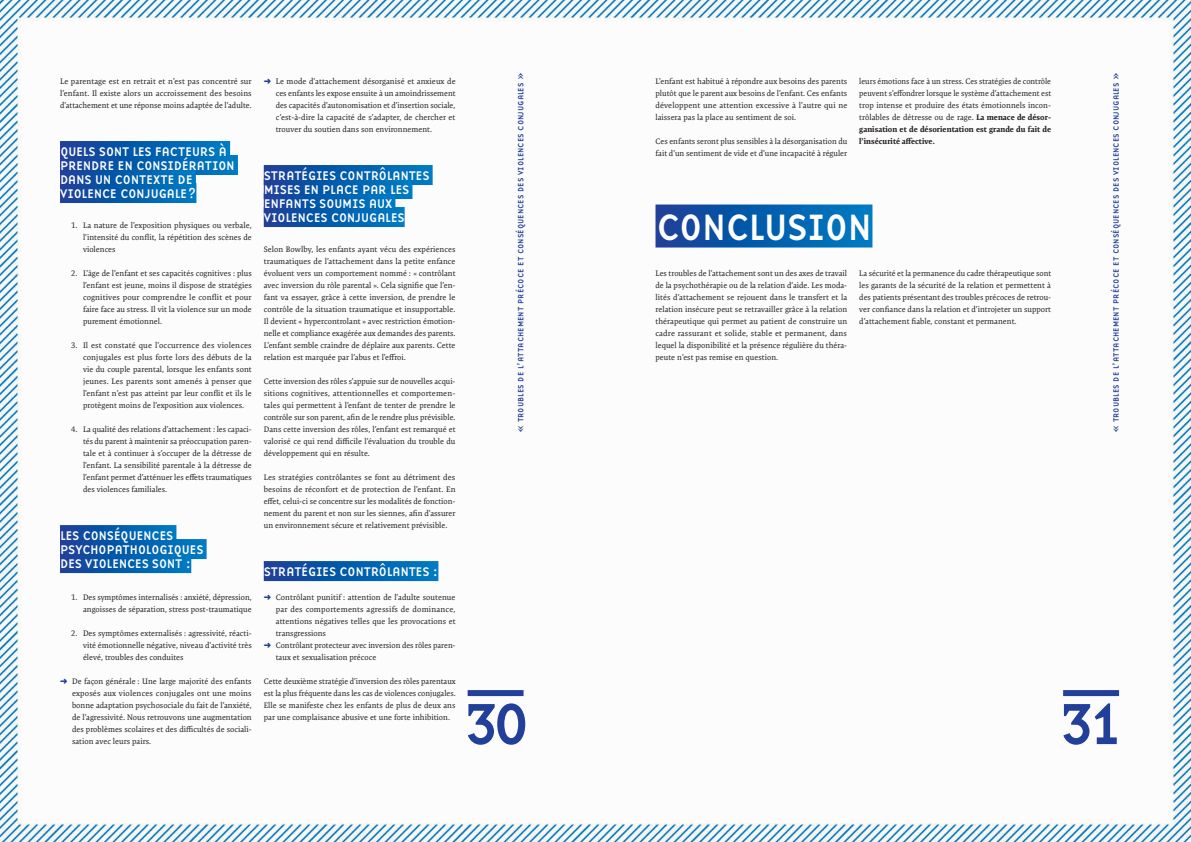
<style>
.page{position:relative;width:1191px;height:842px;background:#fff}
.page>*{position:absolute;margin:0;border:0;box-sizing:border-box;transform-origin:0 0}
.t1{font:60px "Base 9 Sans OT";color:#223f99}
._20-TITRE{font:38px "Base 9 Sans OT";letter-spacing:-.055em;color:#fff}
.t2{font:13px/14px "Base 9 Sans OT";letter-spacing:-.04em;color:#fff}
._40-TEXTE-ESP_avant{font:8px/12px "Expo Serif Pro";color:#231f20;text-align:justify}
.t3{font:8px "Base 9 Sans OT";color:#223f99}
.s1{color:#223f99}
.s2{font-weight:700}
</style>
<div class="page">
<img style="left:0;top:0;width:1191px;height:842px">
<div style="left:655px;top:205px;width:217px;height:43px;background:linear-gradient(to right,#163e97,#007cc3)"></div>
<div style="left:60px;top:141px;width:170px;height:20px;background:linear-gradient(to right,#163e97,#007bc2)"></div>
<div style="left:60px;top:155px;width:178px;height:20px;background:linear-gradient(to right,#163e97,#007bc3)"></div>
<div style="left:60px;top:169px;width:136px;height:20px;background:linear-gradient(to right,#163e97,#007bc2)"></div>
<div style="left:60px;top:183px;width:136px;height:20px;background:linear-gradient(to right,#163e97,#007bc2)"></div>
<div style="left:60px;top:525px;width:116px;height:20px;background:linear-gradient(to right,#163e97,#007bc2)"></div>
<div style="left:60px;top:539px;width:147px;height:20px;background:linear-gradient(to right,#163e97,#007cc3)"></div>
<div style="left:60px;top:553px;width:131px;height:20px;background:linear-gradient(to right,#163e97,#007bc2)"></div>
<div style="left:264px;top:165px;width:168px;height:20px;background:linear-gradient(to right,#163e97,#007bc2)"></div>
<div style="left:264px;top:179px;width:148px;height:20px;background:linear-gradient(to right,#163e97,#007bc2)"></div>
<div style="left:264px;top:193px;width:131px;height:20px;background:linear-gradient(to right,#163f97,#007bc2)"></div>
<div style="left:264px;top:207px;width:141px;height:20px;background:linear-gradient(to right,#163e97,#007cc3)"></div>
<div style="left:264px;top:561px;width:174px;height:20px;background:linear-gradient(to right,#163e97,#007bc2)"></div>
<div style="left:467px;top:690px;width:56px;height:6px;background:#223f99"></div>
<div style="left:1063px;top:690px;width:56px;height:6px;background:#223f99"></div>
<p class="_40-TEXTE-ESP_avant" style="left:60px;top:75px;width:193px">Le parentage est en retrait et n’est pas concentré sur l’enfant. Il existe alors un accroissement des besoins d’attachement et une réponse moins adaptée de l’adulte.</p>
<p class="t2" style="left:60px;top:145px;width:176px">QUELS SONT LES FACTEURS À<br>PRENDRE EN CONSIDÉRATION<br>DANS UN CONTEXTE DE<br>VIOLENCE CONJUGALE?</p>
<p class="_40-TEXTE-ESP_avant" style="left:83px;top:219px;width:170px;text-indent:-12px">1. La nature de l’exposition physiques ou verbale, l’intensité du conflit, la répétition des scènes de violences</p>
<p class="_40-TEXTE-ESP_avant" style="left:83px;top:267px;width:170px;text-indent:-12px">2. L’âge de l’enfant et ses capacités cognitives : plus l’enfant est jeune, moins il dispose de stratégies cognitives pour comprendre le conflit et pour faire face au stress. Il vit la violence sur un mode purement émotionnel.</p>
<p class="_40-TEXTE-ESP_avant" style="left:83px;top:339px;width:170px;text-indent:-12px">3. Il est constaté que l’occurrence des violences conjugales est plus forte lors des débuts de la vie du couple parental, lorsque les enfants sont jeunes. Les parents sont amenés à penser que l’enfant n’est pas atteint par leur conflit et ils le protègent moins de l’exposition aux violences.</p>
<p class="_40-TEXTE-ESP_avant" style="left:83px;top:423px;width:170px;text-indent:-12px">4. La qualité des relations d’attachement : les capaci&shy;tés du parent à maintenir sa préoccupation paren&shy;tale et à continuer à s’occuper de la détresse de l’enfant. La sensibilité parentale à la détresse de l’enfant permet d’atténuer les effets traumatiques des violences familiales.</p>
<p class="t2" style="left:60px;top:529px;width:145px">LES CONSÉQUENCES<br>PSYCHOPATHOLOGIQUES<br>DES VIOLENCES SONT :</p>
<p class="_40-TEXTE-ESP_avant" style="left:71px;top:591px;width:182px;text-align:right">1. Des symptômes internalisés : anxiété, dépression, angoisses de séparation, stress post-traumatique</p>
<p class="_40-TEXTE-ESP_avant" style="left:83px;top:627px;width:170px;text-indent:-12px">2. Des symptômes externalisés : agressivité, réacti&shy;vité émotionnelle négative, niveau d’activité très élevé, troubles des conduites</p>
<p class="_40-TEXTE-ESP_avant" style="left:72px;top:675px;width:181px;text-indent:-12px"><span class="s1">➜</span> De façon générale : Une large majorité des enfants exposés aux violences conjugales ont une moins bonne adaptation psychosociale du fait de l’anxiété, de l’agressivité. Nous retrouvons une augmentation des problèmes scolaires et des difficultés de sociali&shy;sation avec leurs pairs.</p>
<p class="_40-TEXTE-ESP_avant" style="left:276px;top:75px;width:181px;text-indent:-12px"><span class="s1">➜</span> Le mode d’attachement désorganisé et anxieux de ces enfants les expose ensuite à un amoindrissement des capacités d’autonomisation et d’insertion sociale, c’est-à-dire la capacité de s’adapter, de chercher et trouver du soutien dans son environnement.</p>
<p class="t2" style="left:264px;top:169px;width:167px">STRATÉGIES CONTRÔLANTES<br>MISES EN PLACE PAR LES<br>ENFANTS SOUMIS AUX<br>VIOLENCES CONJUGALES</p>
<p class="_40-TEXTE-ESP_avant" style="left:264px;top:243px;width:193px">Selon Bowlby, les enfants ayant vécu des expériences traumatiques de l’attachement dans la petite enfance évoluent vers un comportement nommé : « contrôlant avec inversion du rôle parental ». Cela signifie que l’en&shy;fant va essayer, grâce à cette inversion, de prendre le contrôle de la situation traumatique et insupportable.<br>Il devient « hypercontrolant » avec restriction émotion&shy;nelle et compliance exagérée aux demandes des parents.<br>L’enfant semble craindre de déplaire aux parents. Cette relation est marquée par l’abus et l’effroi.</p>
<p class="_40-TEXTE-ESP_avant" style="left:264px;top:375px;width:193px">Cette inversion des rôles s’appuie sur de nouvelles acqui&shy;sitions cognitives, attentionnelles et comportemen&shy;tales qui permettent à l’enfant de tenter de prendre le contrôle sur son parent, afin de le rendre plus prévisible.<br>Dans cette inversion des rôles, l’enfant est remarqué et valorisé ce qui rend difficile l’évaluation du trouble du développement qui en résulte.</p>
<p class="_40-TEXTE-ESP_avant" style="left:264px;top:471px;width:193px">Les stratégies contrôlantes se font au détriment des besoins de réconfort et de protection de l’enfant. En effet, celui-ci se concentre sur les modalités de fonction&shy;nement du parent et non sur les siennes, afin d’assurer un environnement sécure et relativement prévisible.</p>
<p class="t2" style="left:264px;top:565px;width:176px">STRATÉGIES CONTRÔLANTES :</p>
<p class="_40-TEXTE-ESP_avant" style="left:276px;top:591px;width:181px;text-indent:-12px"><span class="s1">➜</span> Contrôlant punitif : attention de l’adulte soutenue par des comportements agressifs de dominance, attentions négatives telles que les provocations et transgressions</p>
<p class="_40-TEXTE-ESP_avant" style="left:276px;top:639px;width:181px;text-indent:-12px"><span class="s1">➜</span> Contrôlant protecteur avec inversion des rôles paren&shy;taux et sexualisation précoce</p>
<p class="_40-TEXTE-ESP_avant" style="left:264px;top:675px;width:193px">Cette deuxième stratégie d’inversion des rôles parentaux est la plus fréquente dans les cas de violences conjugales.<br>Elle se manifeste chez les enfants de plus de deux ans par une complaisance abusive et une forte inhibition.</p>
<p class="t3" style="left:516px;top:433px;width:363px;rotate:-90deg">«Troublesdel’attachementprécoceetconséquencesdesviolencesconjugales »</p>
<p class="_40-TEXTE-ESP_avant" style="left:655px;top:75px;width:193px">L’enfant est habitué à répondre aux besoins des parents plutôt que le parent aux besoins de l’enfant. Ces enfants développent une attention excessive à l’autre qui ne laissera pas la place au sentiment de soi.</p>
<p class="_40-TEXTE-ESP_avant" style="left:655px;top:135px;width:193px">Ces enfants seront plus sensibles à la désorganisation du fait d’un sentiment de vide et d’une incapacité à réguler</p>
<p class="_40-TEXTE-ESP_avant" style="left:859px;top:75px;width:193px">leurs émotions face à un stress. Ces stratégies de contrôle peuvent s’effondrer lorsque le système d’attachement est trop intense et produire des états émotionnels incon&shy;trôlables de détresse ou de rage. <span class="s2">La menace de désor&shy;ganisation et de désorientation est grande du fait de l’insécurité affective.</span></p>
<p class="_20-TITRE" style="left:655px;top:206px;width:218px">CONCLUSION</p>
<p class="_40-TEXTE-ESP_avant" style="left:655px;top:267px;width:193px">Les troubles de l’attachement sont un des axes de travail de la psychothérapie ou de la relation d’aide. Les moda&shy;lités d’attachement se rejouent dans le transfert et la relation insécure peut se retravailler grâce à la relation thérapeutique qui permet au patient de construire un cadre rassurant et solide, stable et permanent, dans lequel la disponibilité et la présence régulière du théra&shy;peute n’est pas remise en question.</p>
<p class="_40-TEXTE-ESP_avant" style="left:859px;top:267px;width:193px">La sécurité et la permanence du cadre thérapeutique sont les garants de la sécurité de la relation et permettent à des patients présentant des troubles précoces de retrou&shy;ver confiance dans la relation et d’introjeter un support d’attachement fiable, constant et permanent.</p>
<p class="t3" style="left:1111px;top:433px;width:363px;rotate:-90deg">«Troublesdel’attachementprécoceetconséquencesdesviolencesconjugales »</p>
<h1 class="t1" style="left:460px;top:691px;width:72px">30</h1>
<h1 class="t1" style="left:1056px;top:691px;width:72px">31</h1>
</div>
